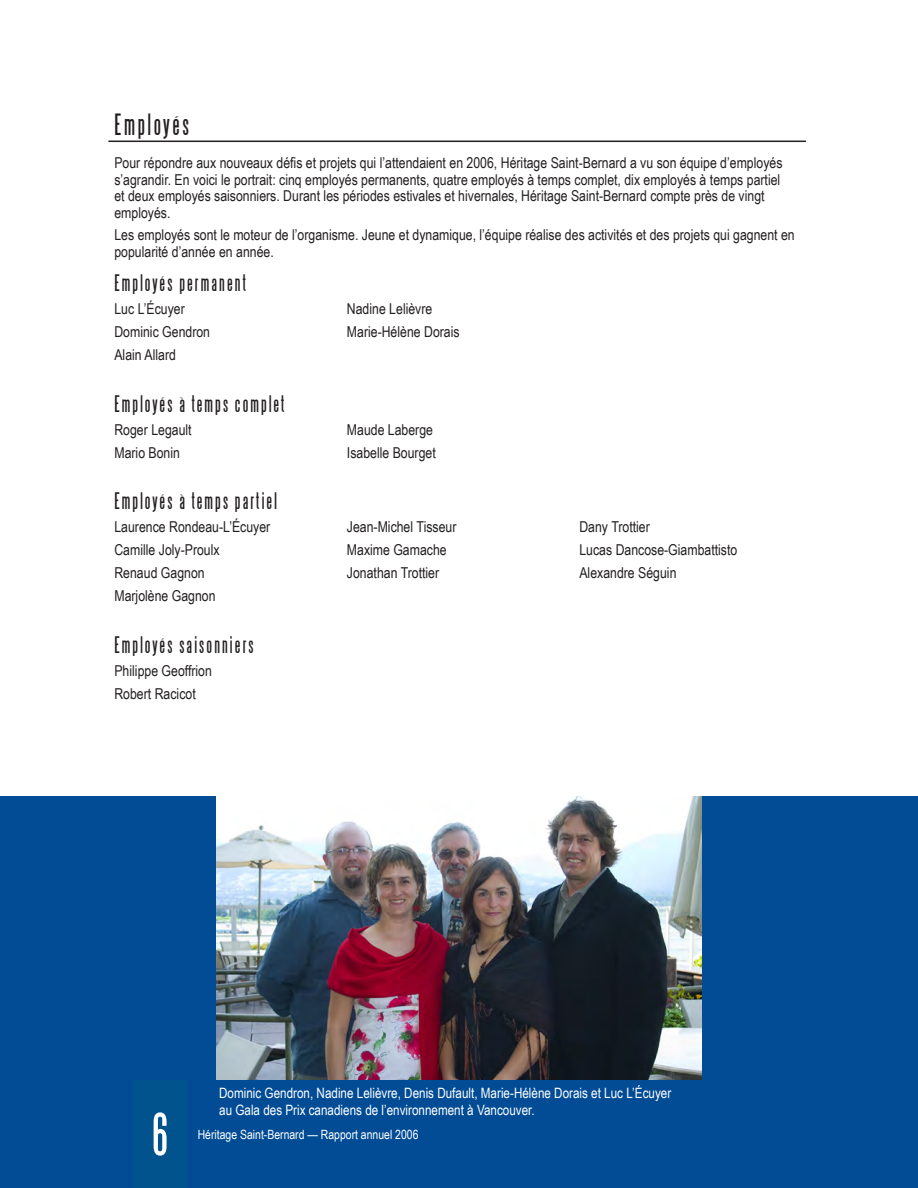
<style>
.page{position:relative;width:918px;height:1188px;background:#fff}
.page>*{position:absolute;margin:0;border:0;box-sizing:border-box;transform-origin:0 0}
.t1{font:54px "Steelfish";color:#fff}
.t2{font:27px "Steelfish";letter-spacing:.1em;color:#231f20}
.t3{font:21px "Steelfish";letter-spacing:.1em;color:#231f20}
.t4{font:15px/16.5px "Arial Narrow";color:#231f20}
.t5{font:14.25px/17.1px "Arial Narrow";color:#fff}
.t6{font:12.75px "Arial Narrow";color:#fff}
</style>
<div class="page">
<div style="left:0;top:796px;width:918px;height:392px;background:#014c95"></div>
<div style="left:133px;top:1080px;width:54px;height:108px;background:#00538d"></div>
<hr style="left:108px;top:141px;width:698px;height:1px;background:#231f20">
<img style="left:216px;top:796px;width:486px;height:284px">
<h2 class="t2" style="left:114px;top:110px;width:76px">Employés</h2>
<p class="t4" style="left:114px;top:154px;width:670px">Pour répondre aux nouveaux défis et projets qui l’attendaient en 2006, Héritage Saint-Bernard a vu son équipe d’employés s’agrandir. En voici le portrait: cinq employés permanents, quatre employés à temps complet, dix employés à temps partiel et deux employés saisonniers. Durant les périodes estivales et hivernales, Héritage Saint-Bernard compte près de vingt employés.</p>
<p class="t4" style="left:114px;top:226px;width:682px">Les employés sont le moteur de l’organisme. Jeune et dynamique, l’équipe réalise des activités et des projets qui gagnent en popularité d’année en année.</p>
<h3 class="t3" style="left:114px;top:272px;width:133px">Employés permanent</h3>
<p class="t4" style="left:114px;top:300px;width:72px">Luc L’Écuyer</p>
<p class="t4" style="left:347px;top:300px;width:87px">Nadine Lelièvre</p>
<p class="t4" style="left:114px;top:323px;width:97px">Dominic Gendron</p>
<p class="t4" style="left:347px;top:323px;width:114px">Marie-Hélène Dorais</p>
<p class="t4" style="left:114px;top:346px;width:63px">Alain Allard</p>
<h3 class="t3" style="left:114px;top:393px;width:171px">Employés à temps complet</h3>
<p class="t4" style="left:114px;top:421px;width:79px">Roger Legault</p>
<p class="t4" style="left:347px;top:421px;width:88px">Maude Laberge</p>
<p class="t4" style="left:114px;top:444px;width:67px">Mario Bonin</p>
<p class="t4" style="left:347px;top:444px;width:90px">Isabelle Bourget</p>
<h3 class="t3" style="left:114px;top:490px;width:164px">Employés à temps partiel</h3>
<p class="t4" style="left:114px;top:518px;width:157px">Laurence Rondeau-L’Écuyer</p>
<p class="t4" style="left:347px;top:518px;width:111px">Jean-Michel Tisseur</p>
<p class="t4" style="left:579px;top:518px;width:72px">Dany Trottier</p>
<p class="t4" style="left:114px;top:541px;width:107px">Camille Joly-Proulx</p>
<p class="t4" style="left:347px;top:541px;width:101px">Maxime Gamache</p>
<p class="t4" style="left:579px;top:541px;width:159px">Lucas Dancose-Giambattisto</p>
<p class="t4" style="left:114px;top:564px;width:92px">Renaud Gagnon</p>
<p class="t4" style="left:347px;top:564px;width:94px">Jonathan Trottier</p>
<p class="t4" style="left:579px;top:564px;width:99px">Alexandre Séguin</p>
<p class="t4" style="left:114px;top:587px;width:103px">Marjolène Gagnon</p>
<h3 class="t3" style="left:114px;top:634px;width:141px">Employés saisonniers</h3>
<p class="t4" style="left:114px;top:659px;width:99px;line-height:23px">Philippe Geoffrion<br>Robert Racicot</p>
<h1 class="t1" style="left:152px;top:1106px;width:18px">6</h1>
<p class="t5" style="left:219px;top:1084px;width:454px">Dominic Gendron, Nadine Lelièvre, Denis Dufault, Marie-Hélène Dorais et Luc L’Écuyer au Gala des Prix canadiens de l’environnement à Vancouver.</p>
<p class="t6" style="left:198px;top:1125px;width:222px">Héritage Saint-Bernard — Rapport annuel 2006</p>
</div>
